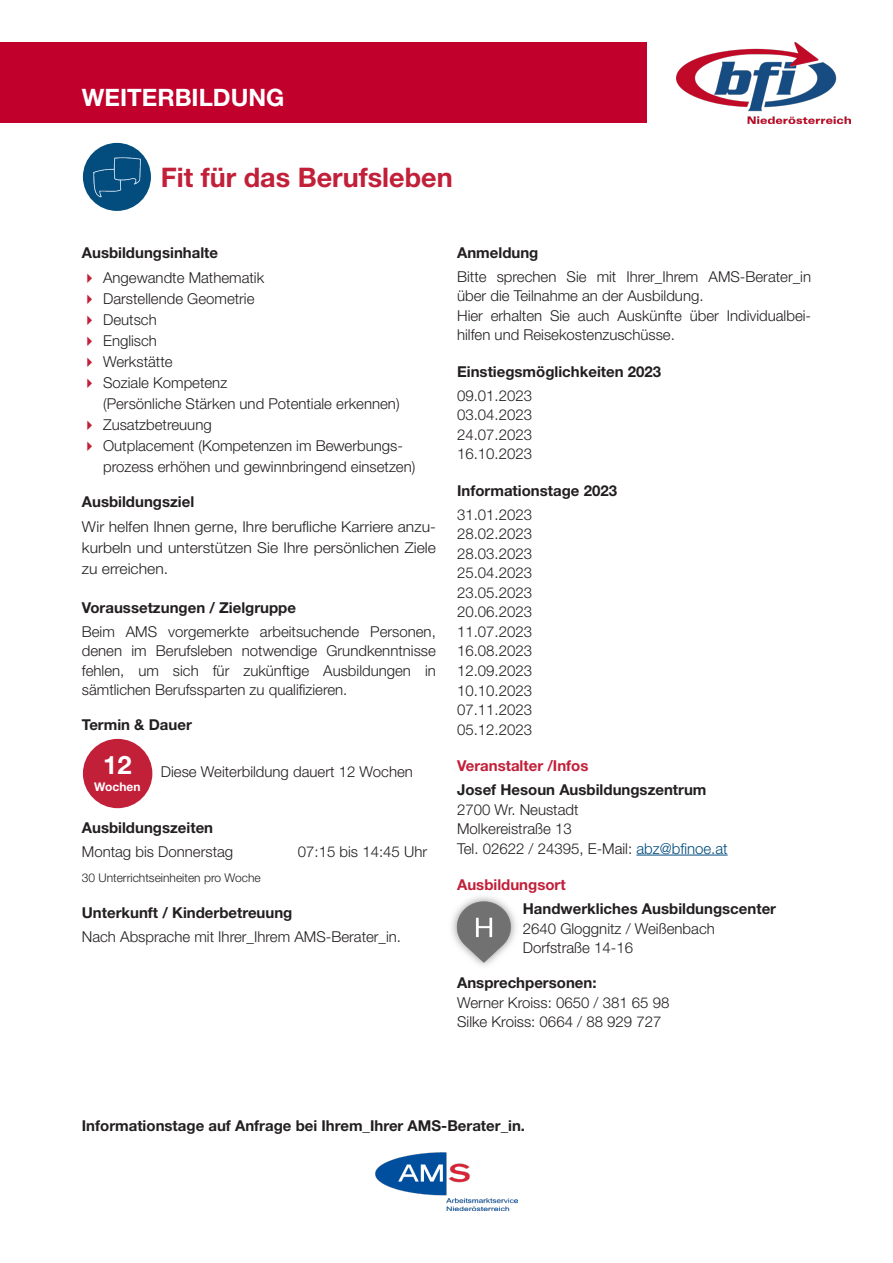
<style>
.page{position:relative;width:893px;height:1263px;background:#fff}
.page>*{position:absolute;margin:0;border:0;box-sizing:border-box;transform-origin:0 0}
.t1{font:700 27px "Helvetica Neue LT Std";color:#c21f39}
.t2{font:700 25.5px "Helvetica Neue LT Std";color:#fff}
.t3{font:700 24px "Helvetica Neue LT Std";color:#fff}
.t4{font:300 15px/19.5px "Helvetica Neue LT Std";color:#231f20}
.t5{font:700 15px "Helvetica Neue LT Std";color:#231f20}
.t6{font:300 15px/21px "Helvetica Neue LT Std";color:#231f20;text-align:justify;scale:1.04 1}
.t7{font:700 15px "Helvetica Neue LT Std";color:#c21f39}
.t8{font:300 12px "Helvetica Neue LT Std";color:#231f20}
.t9{font:700 12px "Helvetica Neue LT Std";color:#fff}
.s1{color:#024c7e}
</style>
<div class="page">
<img style="left:375px;top:1152px;width:143px;height:59px">
<img style="left:677px;top:43px;width:173px;height:80px">
<div style="left:0;top:43px;width:647px;height:80px;background:#c1002c"></div>
<hr style="left:636px;top:855px;width:92px;height:1px;background:#024c7e">
<div style="left:83px;top:739px;width:69px;height:69px;background:#c21f39;border-radius:50%"></div>
<div style="left:83px;top:143px;width:68px;height:68px;background:#024c7e;border-radius:50%"></div>
<img style="left:93px;top:157px;width:48px;height:40px">
<img style="left:451px;top:896px;width:65px;height:70px">
<h3 class="t3" style="left:82px;top:83px;width:204px">WEITERBILDUNG</h3>
<h1 class="t1" style="left:161px;top:160px;width:293px">Fit für das Berufsleben</h1>
<p class="t5" style="left:82px;top:244px;width:138px">Ausbildungsinhalte</p>
<p class="t4" style="left:103px;top:267px;width:314px;line-height:21px">Angewandte Mathematik<br>Darstellende Geometrie<br>Deutsch<br>Englisch<br>Werkstätte<br>Soziale Kompetenz<br>(Persönliche Stärken und Potentiale erkennen)<br>Zusatzbetreuung<br>Outplacement (Kompetenzen im Bewerbungs&shy;prozess erhöhen und gewinnbringend einsetzen)</p>
<p class="t5" style="left:82px;top:492px;width:114px">Ausbildungsziel</p>
<p class="t6" style="left:82px;top:516px;width:342px">Wir helfen Ihnen gerne, Ihre berufliche Karriere anzu&shy;kurbeln und unterstützen Sie Ihre persönlichen Ziele zu erreichen.</p>
<p class="t5" style="left:82px;top:598px;width:216px">Voraussetzungen / Zielgruppe</p>
<p class="t4" style="left:82px;top:621px;width:356px;text-align:justify">Beim AMS vorgemerkte arbeitsuchende Personen, denen im Berufsleben notwendige Grundkenntnisse fehlen, um sich für zukünftige Ausbildungen in sämtlichen Berufssparten zu qualifizieren.</p>
<p class="t5" style="left:82px;top:715px;width:111px">Termin &amp; Dauer</p>
<p class="t4" style="left:161px;top:762px;width:254px">Diese Weiterbildung dauert 12 Wochen</p>
<h2 class="t2" style="left:103px;top:749px;width:30px">12</h2>
<p class="t9" style="left:94px;top:779px;width:48px">Wochen</p>
<p class="t5" style="left:82px;top:818px;width:133px">Ausbildungszeiten</p>
<p class="t4" style="left:82px;top:841px;width:153px">Montag bis Donnerstag</p>
<p class="t4" style="left:298px;top:841px;width:131px">07:15 bis 14:45 Uhr</p>
<p class="t8" style="left:82px;top:870px;width:180px">30 Unterrichtseinheiten pro Woche</p>
<p class="t5" style="left:82px;top:904px;width:212px">Unterkunft / Kinderbetreuung</p>
<p class="t4" style="left:82px;top:927px;width:321px">Nach Absprache mit Ihrer_Ihrem AMS-Berater_in.</p>
<p class="t5" style="left:457px;top:244px;width:83px">Anmeldung</p>
<p class="t4" style="left:457px;top:267px;width:355px">Bitte sprechen Sie mit Ihrer_Ihrem AMS-Berater_in über die Teilnahme an der Ausbildung.<br>Hier erhalten Sie auch Auskünfte über Individualbei&shy;hilfen und Reisekostenzuschüsse.</p>
<p class="t5" style="left:457px;top:363px;width:206px">Einstiegsmöglichkeiten 2023</p>
<p class="t4" style="left:457px;top:386px;width:77px;text-align:justify">09.01.2023<br>03.04.2023<br>24.07.2023<br>16.10.2023</p>
<p class="t5" style="left:457px;top:482px;width:161px">Informationstage 2023</p>
<p class="t4" style="left:457px;top:505px;width:77px;text-align:justify">31.01.2023<br>28.02.2023<br>28.03.2023<br>25.04.2023<br>23.05.2023<br>20.06.2023<br>11.07.2023<br>16.08.2023<br>12.09.2023<br>10.10.2023<br>07.11.2023<br>05.12.2023</p>
<p class="t7" style="left:457px;top:757px;width:133px">Veranstalter /Infos</p>
<p class="t5" style="left:457px;top:780px;width:251px">Josef Hesoun Ausbildungszentrum</p>
<p class="t4" style="left:457px;top:799px;width:272px">2700 Wr. Neustadt<br>Molkereistraße 13<br>Tel. 02622 / 24395, E-Mail: <span class="s1">abz@bfinoe.at</span></p>
<p class="t7" style="left:457px;top:876px;width:110px">Ausbildungsort</p>
<p class="t5" style="left:523px;top:899px;width:255px">Handwerkliches Ausbildungscenter</p>
<p class="t4" style="left:523px;top:918px;width:194px">2640 Gloggnitz / Weißenbach<br>Dorfstraße 14-16</p>
<p class="t5" style="left:457px;top:974px;width:141px">Ansprechpersonen:</p>
<p class="t4" style="left:457px;top:992px;width:214px">Werner Kroiss: 0650 / 381 65 98<br>Silke Kroiss: 0664 / 88 929 727</p>
<p class="t5" style="left:82px;top:1116px;width:445px">Informationstage auf Anfrage bei Ihrem_Ihrer AMS-Berater_in.</p>
</div>
